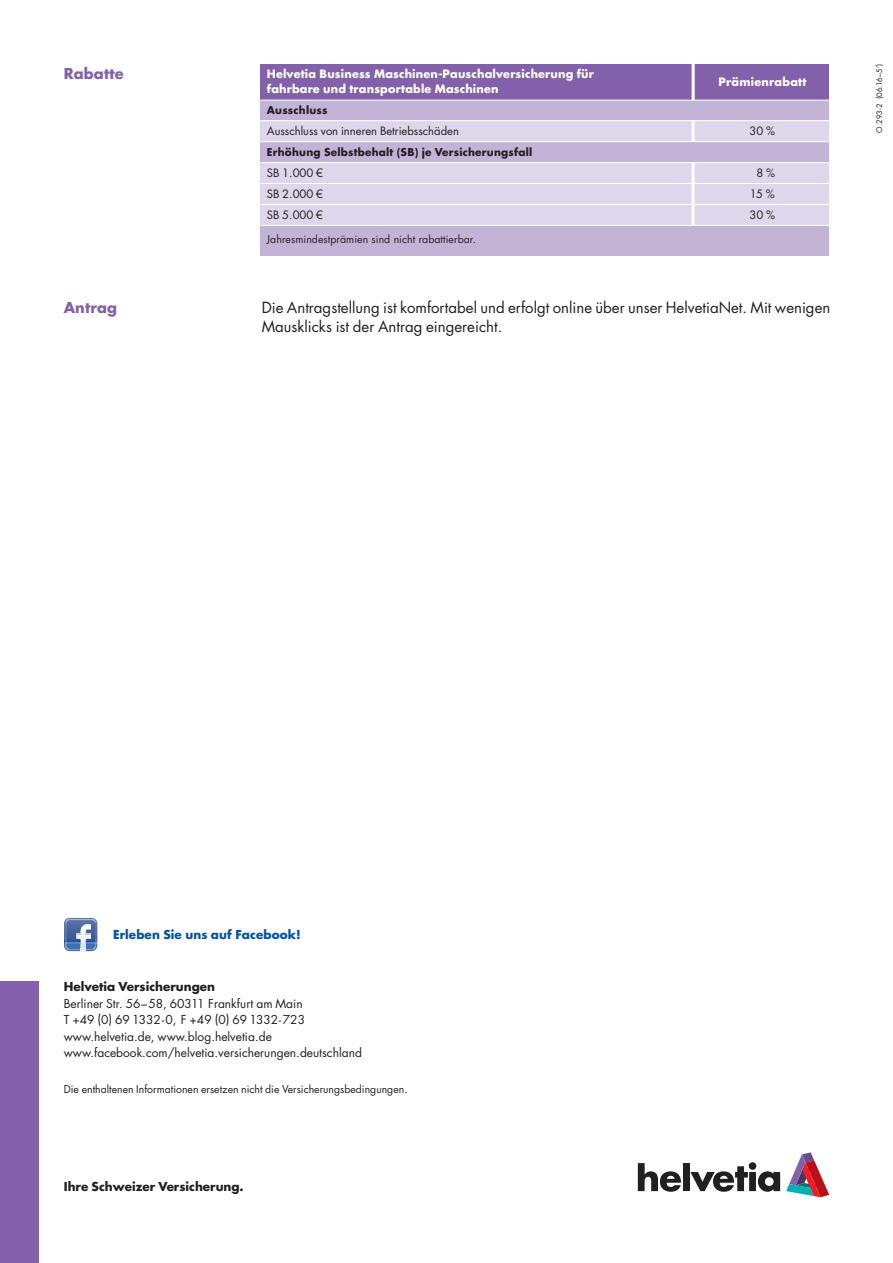
<style>
.page{position:relative;width:893px;height:1263px;background:#fff}
.page>*{position:absolute;margin:0;border:0;box-sizing:border-box;transform-origin:0 0}
.t1{font:15px/19.5px "Futura LT";color:#231f20}
.t2{font:700 14.7px "Futura LT";letter-spacing:.005em;color:#8361aa}
.t3{font:12px/16.5px "Futura LT";color:#231f20}
.t4{font:700 12px "Futura LT";color:#231f20}
.t5{font:700 12px "Futura LT";letter-spacing:.005em;color:#0353a5}
.t6{font:700 11.25px/15px "Futura LT";letter-spacing:.015em;color:#fff}
.t7{font:11.25px "Futura LT";color:#231f20}
.t8{font:10.5px "Futura LT";color:#231f20}
.t9{font:700 10.5px "Futura LT";letter-spacing:.02em;color:#231f20}
.t10{font:7.5px "Futura LT";color:#231f20}
</style>
<div class="page">
<div style="left:0;top:981px;width:38px;height:282px;background:#8361aa"></div>
<svg style="left:638px;top:1163px;width:43px;height:29px"></svg>
<div style="left:683px;top:1163px;width:7px;height:28px;background:#231f20"></div>
<svg style="left:690px;top:1162px;width:90px;height:30px"></svg>
<svg style="left:786px;top:1152px;width:43px;height:45px"></svg>
<svg style="left:64px;top:918px;width:33px;height:33px"></svg>
<img style="left:65px;top:919px;width:31px;height:5px">
<div style="left:260px;top:64px;width:569px;height:191px;background:#ded6ea"></div>
<div style="left:260px;top:64px;width:569px;height:36px;background:#8361aa"></div>
<hr style="left:692px;top:64px;width:3px;height:179px;background:#fff">
<div style="left:260px;top:142px;width:569px;height:20px;background:#c2b4d7"></div>
<div style="left:260px;top:100px;width:569px;height:20px;background:#c2b4d7"></div>
<div style="left:261px;top:226px;width:568px;height:30px;background:#c2b4d7"></div>
<hr style="left:260px;top:100px;width:569px;height:1px;background:#fff">
<hr style="left:260px;top:120px;width:569px;height:1px;background:#fff">
<hr style="left:260px;top:141px;width:569px;height:1px;background:#fff">
<hr style="left:260px;top:162px;width:569px;height:1px;background:#fff">
<hr style="left:260px;top:183px;width:569px;height:1px;background:#fff">
<hr style="left:260px;top:204px;width:569px;height:1px;background:#fff">
<hr style="left:260px;top:225px;width:569px;height:1px;background:#fff">
<p class="t2" style="left:64px;top:67px;width:61px">Rabatte</p>
<p class="t6" style="left:267px;top:68px;width:329px">Helvetia Business Maschinen-Pauschalversicherung für fahrbare und transportable Maschinen</p>
<p class="t6" style="left:718px;top:75px;width:90px">Prämienrabatt</p>
<p class="t9" style="left:267px;top:106px;width:62px">Ausschluss</p>
<p class="t7" style="left:267px;top:126px;width:194px">Ausschluss von inneren Betriebsschäden</p>
<p class="t7" style="left:749px;top:126px;width:27px">30 %</p>
<p class="t9" style="left:267px;top:148px;width:267px">Erhöhung Selbstbehalt (SB) je Versicherungsfall</p>
<p class="t7" style="left:267px;top:168px;width:58px">SB 1.000 €</p>
<p class="t7" style="left:756px;top:168px;width:20px">8 %</p>
<p class="t7" style="left:267px;top:189px;width:58px">SB 2.000 €</p>
<p class="t7" style="left:750px;top:189px;width:26px">15 %</p>
<p class="t7" style="left:267px;top:210px;width:58px">SB 5.000 €</p>
<p class="t7" style="left:749px;top:210px;width:27px">30 %</p>
<p class="t8" style="left:267px;top:235px;width:211px">Jahresmindestprämien sind nicht rabattierbar.</p>
<p class="t2" style="left:64px;top:301px;width:55px">Antrag</p>
<p class="t1" style="left:262px;top:299px;width:570px">Die Antragstellung ist komfortabel und erfolgt online über unser HelvetiaNet. Mit wenigen<br>Mausklicks ist der Antrag eingereicht.</p>
<p class="t10" style="left:876px;top:133px;width:70px;rotate:-90deg">O.293-2 (06.16–5’)</p>
<p class="t5" style="left:113px;top:929px;width:189px">Erleben Sie uns auf Facebook!</p>
<p class="t4" style="left:64px;top:981px;width:153px">Helvetia Versicherungen</p>
<p class="t3" style="left:64px;top:996px;width:300px">Berliner Str. 56–58, 60311 Frankfurt am Main<br>T +49 (0) 69 1332-0, F +49 (0) 69 1332-723 www.helvetia.de, www.blog.helvetia.de www.facebook.com/helvetia.versicherungen.deutschland</p>
<p class="t8" style="left:64px;top:1084px;width:345px">Die enthaltenen Informationen ersetzen nicht die Versicherungsbedingungen.</p>
<p class="t4" style="left:64px;top:1180px;width:181px">Ihre Schweizer Versicherung.</p>
</div>
